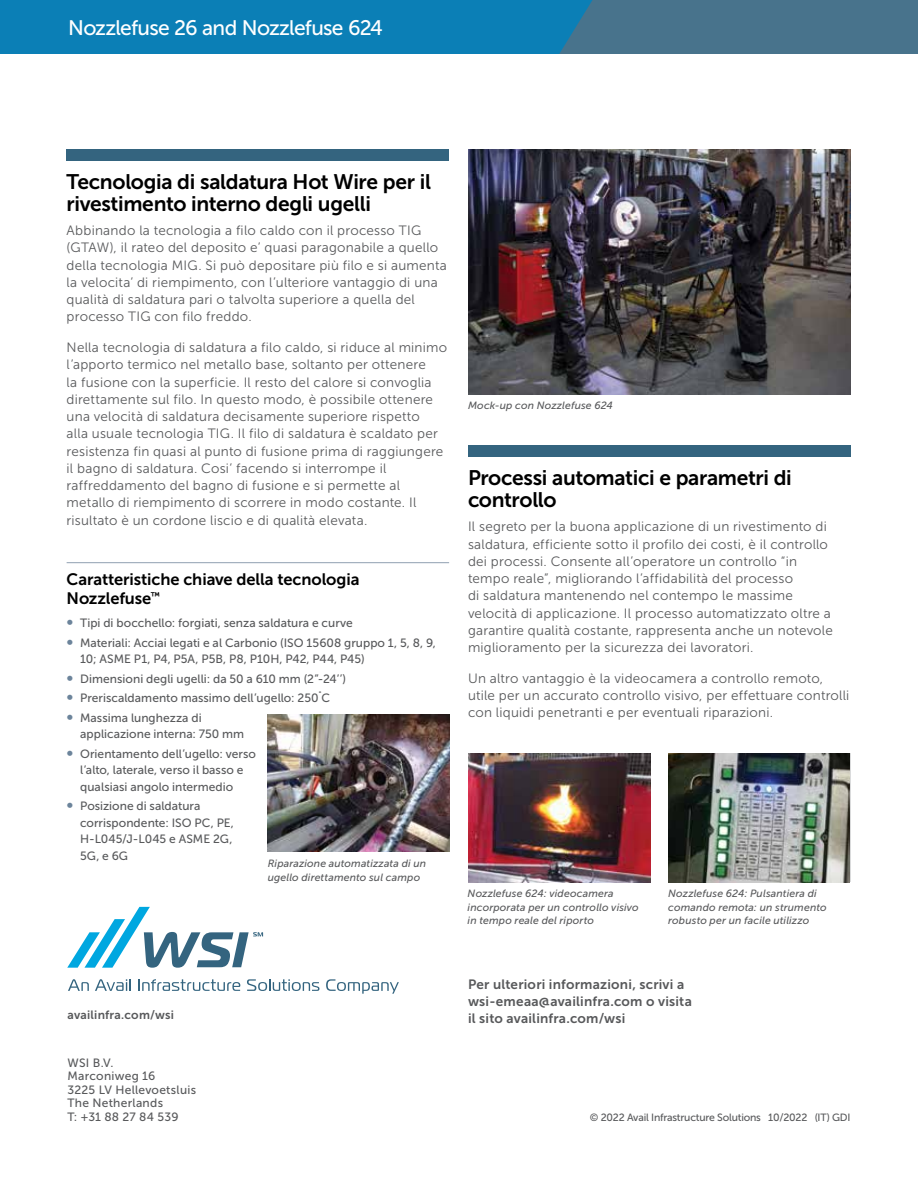
<style>
.page{position:relative;width:918px;height:1188px;background:#fff}
.page>*{position:absolute;margin:0;border:0;box-sizing:border-box;transform-origin:0 0}
.t1{font:21px/22.5px "Museo Sans 700";letter-spacing:-.02em;color:#000}
.t2{font:21px "Museo Sans 500";letter-spacing:-.035em;color:#fff}
.t3{font:16.5px/19.5px "Museo Sans 700";letter-spacing:-.005em;color:#000}
.t4{font:13.5px/17.2px "Museo Sans 300";letter-spacing:.015em;color:#58595b}
.t5{font:13.5px/17.2px "Museo Sans 700";letter-spacing:.015em;color:#58595b}
.t6{font:12px/19.5px "Museo Sans 500";letter-spacing:.005em;color:#58595b}
.t7{font:12px "Museo Sans 700";letter-spacing:.02em;color:#58595b}
.t8{font:italic 10.5px/13.5px "Museo Sans 500";letter-spacing:.015em;color:#58595b}
.t9{font:10.5px "Museo Sans 500";letter-spacing:-.02em;color:#58595b}
.s1{font-family:"Museo Sans 700";font-size:13.5px;color:#6c849b}
</style>
<div class="page">
<div style="left:0;top:0;width:918px;height:54px;background:#48738c"></div>
<div style="left:0;top:0;width:593px;height:54px;background:#0b7fb6"></div>
<svg style="left:67px;top:907px;width:196px;height:61px"></svg>
<svg style="left:68px;top:979px;width:21px;height:12px"></svg>
<svg style="left:95px;top:979px;width:36px;height:12px"></svg>
<svg style="left:138px;top:979px;width:102px;height:12px"></svg>
<svg style="left:247px;top:979px;width:72px;height:12px"></svg>
<svg style="left:326px;top:979px;width:73px;height:15px"></svg>
<hr style="left:67px;top:562px;width:382px;height:1px;background:#8f9fb1">
<div style="left:468px;top:445px;width:382px;height:12px;background:#34647f"></div>
<div style="left:67px;top:149px;width:382px;height:12px;background:#34647f"></div>
<img style="left:468px;top:149px;width:382px;height:245px">
<img style="left:468px;top:754px;width:182px;height:128px">
<img style="left:668px;top:754px;width:182px;height:128px">
<img style="left:268px;top:714px;width:182px;height:137px">
<h1 class="t2" style="left:68px;top:16px;width:316px">Nozzlefuse 26 and Nozzlefuse 624</h1>
<h1 class="t1" style="left:67px;top:170px;width:366px">Tecnologia di saldatura Hot Wire per il rivestimento interno degli ugelli</h1>
<p class="t4" style="left:67px;top:222px;width:382px">Abbinando la tecnologia a filo caldo con il processo TIG (GTAW), il rateo del deposito e’ quasi paragonabile a quello della tecnologia MIG. Si può depositare più filo e si aumenta la velocita’ di riempimento, con l’ulteriore vantaggio di una qualità di saldatura pari o talvolta superiore a quella del processo TIG con filo freddo.</p>
<p class="t4" style="left:67px;top:339px;width:382px">Nella tecnologia di saldatura a filo caldo, si riduce al minimo l’apporto termico nel metallo base, soltanto per ottenere<br>la fusione con la superficie. Il resto del calore si convoglia direttamente sul filo. In questo modo, è possibile ottenere una velocità di saldatura decisamente superiore rispetto<br>alla usuale tecnologia TIG. Il filo di saldatura è scaldato per resistenza fin quasi al punto di fusione prima di raggiungere il bagno di saldatura. Cosi’ facendo si interrompe il raffreddamento del bagno di fusione e si permette al metallo di riempimento di scorrere in modo costante. Il risultato è un cordone liscio e di qualità elevata.</p>
<p class="t3" style="left:67px;top:569px;width:294px">Caratteristiche chiave della tecnologia<br>Nozzlefuse<sup>™</sup></p>
<p class="t6" style="left:67px;top:614px;width:371px"><span class="s1">∞</span> Tipi di bocchello: forgiati, senza saldatura e curve<br><span class="s1">∞</span> Materiali: Acciai legati e al Carbonio (ISO 15608 gruppo 1, 5, 8, 9,</p>
<p class="t6" style="left:67px;top:650px;width:300px;text-indent:14px">10; ASME P1, P4, P5A, P5B, P8, P10H, P42, P44, P45) <span class="s1">∞</span> Dimensioni degli ugelli: da 50 a 610 mm (2”-24’’)<br><span class="s1">∞</span> Preriscaldamento massimo dell’ugello: 250˚C<br><span class="s1">∞</span> Massima lunghezza di</p>
<p class="t6" style="left:67px;top:725px;width:191px;text-align:center">applicazione interna: 750 mm<br><span class="s1">∞</span> Orientamento dell’ugello: verso</p>
<p class="t6" style="left:80px;top:762px;width:165px;line-height:16.5px">l’alto, laterale, verso il basso e qualsiasi angolo intermedio</p>
<p class="t6" style="left:80px;top:798px;width:155px;line-height:16.5px;text-indent:-14px"><span class="s1">∞</span> Posizione di saldatura corrispondente: ISO PC, PE,<br>H-L045/J-L045 e ASME 2G,<br>5G, e 6G</p>
<p class="t8" style="left:268px;top:857px;width:160px">Riparazione automatizzata di un ugello direttamento sul campo</p>
<p class="t7" style="left:68px;top:1008px;width:108px">availinfra.com/wsi</p>
<p class="t6" style="left:68px;top:1056px;width:130px;line-height:13.5px">WSI B.V.<br>Marconiweg 16<br>3225 LV Hellevoetsluis<br>The Netherlands<br>T: +31 88 27 84 539</p>
<p class="t8" style="left:468px;top:398px;width:147px">Mock-up con Nozzlefuse 624</p>
<h1 class="t1" style="left:468px;top:466px;width:325px">Processi automatici e parametri di controllo</h1>
<p class="t4" style="left:468px;top:518px;width:366px">Il segreto per la buona applicazione di un rivestimento di saldatura, efficiente sotto il profilo dei costi, è il controllo dei processi. Consente all’operatore un controllo “in tempo reale”, migliorando l’affidabilità del processo<br>di saldatura mantenendo nel contempo le massime velocità di applicazione. Il processo automatizzato oltre a garantire qualità costante, rappresenta anche un notevole miglioramento per la sicurezza dei lavoratori.</p>
<p class="t4" style="left:468px;top:670px;width:383px">Un altro vantaggio è la videocamera a controllo remoto, utile per un accurato controllo visivo, per effettuare controlli con liquidi penetranti e per eventuali riparazioni.</p>
<p class="t8" style="left:468px;top:887px;width:173px">Nozzlefuse 624: videocamera incorporata per un controllo visivo in tempo reale del riporto</p>
<p class="t8" style="left:668px;top:887px;width:160px">Nozzlefuse 624: Pulsantiera di comando remota: un strumento robusto per un facile utilizzo</p>
<p class="t5" style="left:468px;top:976px;width:225px">Per ulteriori informazioni, scrivi a wsi-emeaa@availinfra.com o visita il sito availinfra.com/wsi</p>
<p class="t9" style="left:590px;top:1111px;width:262px">© 2022 Avail Infrastructure Solutions 10/2022 (IT) GDI</p>
</div>
